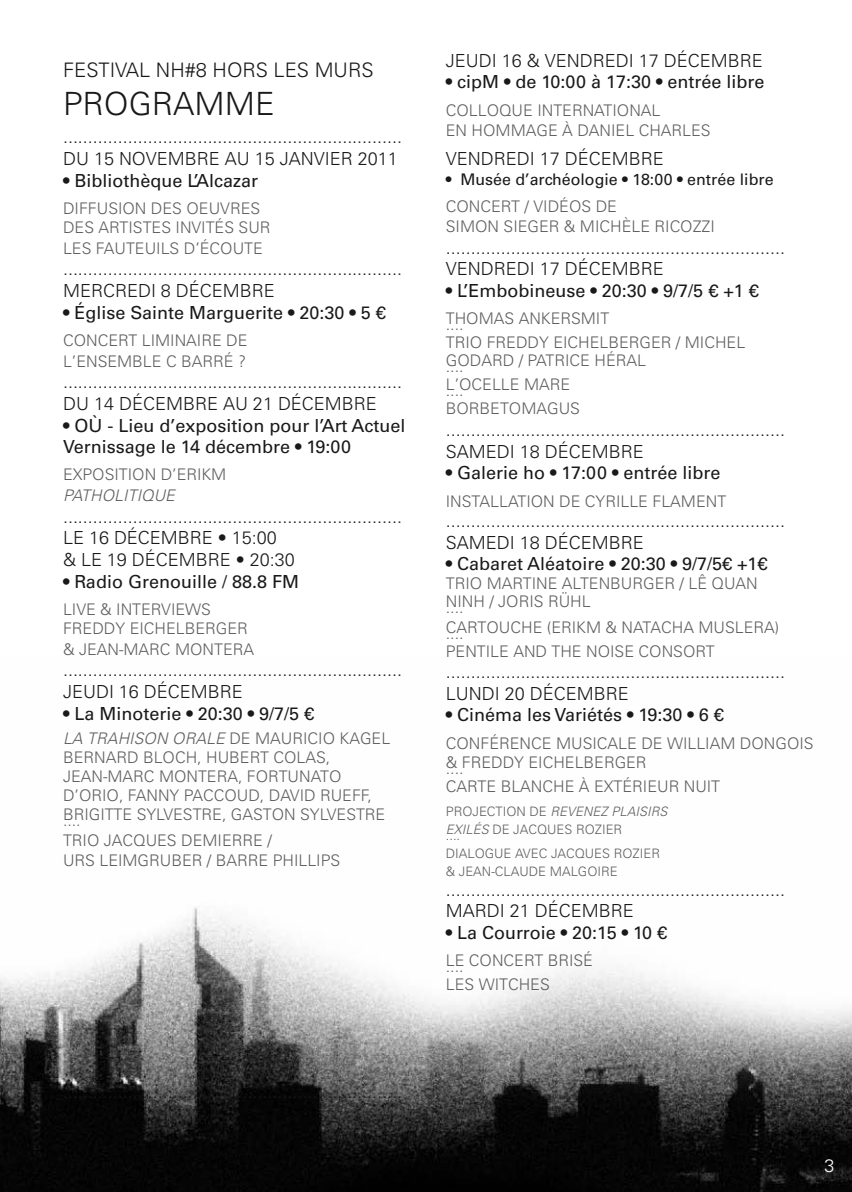
<style>
.page{position:relative;width:852px;height:1192px;background:#fff}
.page>*{position:absolute;margin:0;border:0;box-sizing:border-box;transform-origin:0 0}
.t1{font:300 32px "Univers";color:#191919}
.t2{font:300 20px "Univers";color:#191919}
.t3{font:300 18px/21.6px "Univers";color:#191919}
.t4{font:18px/21.6px "Univers LT Std";color:#191919}
.t5{font:300 18px "Univers";color:#fff}
.t6{font:300 16px/18px "Univers";color:#5e5e5e}
.t7{font:16px "Univers LT Std";color:#191919}
.t8{font:italic 300 16px "Univers";color:#5e5e5e}
.t9{font:300 13px/18px "Univers";color:#5e5e5e}
.s1{font-style:italic}
</style>
<div class="page">
<img style="left:0;top:907px;width:852px;height:285px">
<p class="t2" style="left:63px;top:58px;width:312px">FESTIVAL NH#8 HORS LES MURS</p>
<h1 class="t1" style="left:63px;top:85px;width:213px">PROGRAMME</h1>
<p class="t3" style="left:63px;top:126px;width:341px">....................................................................<br>DU 15 NOVEMBRE AU 15 JANVIER 2011</p>
<p class="t4" style="left:63px;top:170px;width:197px">• Bibliothèque L’Alcazar</p>
<p class="t6" style="left:63px;top:198px;width:209px;line-height:20px">DIFFUSION DES OEUVRES<br>DES ARTISTES INVITÉS SUR<br>LES FAUTEUILS D’ÉCOUTE</p>
<p class="t3" style="left:63px;top:258px;width:341px">....................................................................<br>MERCREDI 8 DÉCEMBRE</p>
<p class="t4" style="left:63px;top:302px;width:324px">• Église Sainte Marguerite • 20:30 • 5 €</p>
<p class="t6" style="left:63px;top:330px;width:186px;line-height:20.6px">CONCERT LIMINAIRE DE<br>L’ENSEMBLE C BARRÉ ?</p>
<p class="t3" style="left:63px;top:371px;width:341px">....................................................................<br>DU 14 DÉCEMBRE AU 21 DÉCEMBRE</p>
<p class="t4" style="left:63px;top:414px;width:344px">• OÙ - Lieu d’exposition pour l’Art Actuel<br>Vernissage le 14 décembre • 19:00</p>
<p class="t6" style="left:63px;top:466px;width:165px">EXPOSITION D’ERIKM</p>
<p class="t8" style="left:63px;top:486px;width:118px">PATHOLITIQUE</p>
<p class="t3" style="left:63px;top:505px;width:341px">....................................................................<br>LE 16 DÉCEMBRE • 15:00<br>&amp; LE 19 DÉCEMBRE • 20:30</p>
<p class="t4" style="left:63px;top:570px;width:238px">• Radio Grenouille / 88.8 FM</p>
<p class="t6" style="left:63px;top:599px;width:193px;line-height:20px">LIVE &amp; INTERVIEWS<br>FREDDY EICHELBERGER &amp; JEAN-MARC MONTERA</p>
<p class="t3" style="left:63px;top:659px;width:341px">....................................................................<br>JEUDI 16 DÉCEMBRE</p>
<p class="t4" style="left:63px;top:702px;width:253px">• La Minoterie • 20:30 • 9/7/5 €</p>
<p class="t6" style="left:63px;top:728px;width:329px;line-height:19.2px"><span class="s1">LA TRAHISON ORALE</span>DE MAURICIO KAGEL BERNARD BLOCH, HUBERT COLAS, JEAN-MARC MONTERA, FORTUNATO D’ORIO, FANNY PACCOUD, DAVID RUEFF, BRIGITTE SYLVESTRE, GASTON SYLVESTRE</p>
<p class="t6" style="left:63px;top:811px;width:279px;line-height:20px">....<br>TRIO JACQUES DEMIERRE /<br>URS LEIMGRUBER / BARRE PHILLIPS</p>
<p class="t3" style="left:446px;top:50px;width:318px">JEUDI 16 &amp; VENDREDI 17 DÉCEMBRE</p>
<p class="t4" style="left:446px;top:71px;width:320px">• cipM • de 10:00 à 17:30 • entrée libre</p>
<p class="t6" style="left:446px;top:100px;width:266px;line-height:20.6px">COLLOQUE INTERNATIONAL<br>EN HOMMAGE À DANIEL CHARLES</p>
<p class="t3" style="left:446px;top:148px;width:219px">VENDREDI 17 DÉCEMBRE</p>
<p class="t7" style="left:446px;top:170px;width:329px">• Musée d’archéologie • 18:00 • entrée libre</p>
<p class="t6" style="left:446px;top:196px;width:271px;line-height:20.6px">CONCERT / VIDÉOS DE<br>SIMON SIEGER &amp; MICHÈLE RICOZZI</p>
<p class="t3" style="left:446px;top:237px;width:341px">....................................................................<br>VENDREDI 17 DÉCEMBRE</p>
<p class="t4" style="left:446px;top:280px;width:314px">• L’Embobineuse • 20:30 • 9/7/5 € +1 €</p>
<p class="t6" style="left:446px;top:310px;width:165px">THOMAS ANKERSMIT</p>
<p class="t6" style="left:446px;top:316px;width:301px">....<br>TRIO FREDDY EICHELBERGER / MICHEL<br>GODARD / PATRICE HÉRAL</p>
<p class="t6" style="left:446px;top:358px;width:126px">....<br>L’OCELLE MARE</p>
<p class="t6" style="left:446px;top:382px;width:136px">....<br>BORBETOMAGUS</p>
<p class="t3" style="left:446px;top:419px;width:341px">....................................................................<br>SAMEDI 18 DÉCEMBRE</p>
<p class="t4" style="left:446px;top:462px;width:276px">• Galerie ho • 17:00 • entrée libre</p>
<p class="t6" style="left:446px;top:492px;width:282px">INSTALLATION DE CYRILLE FLAMENT</p>
<p class="t3" style="left:446px;top:510px;width:341px">....................................................................<br>SAMEDI 18 DÉCEMBRE</p>
<p class="t4" style="left:446px;top:553px;width:323px">• Cabaret Aléatoire • 20:30 • 9/7/5€ +1€</p>
<p class="t6" style="left:446px;top:575px;width:313px">TRIO MARTINE ALTENBURGER / LÊ QUAN<br>NINH / JORIS RÜHL</p>
<p class="t6" style="left:446px;top:598px;width:335px;line-height:19.2px">....<br>CARTOUCHE (ERIKM &amp; NATACHA MUSLERA)</p>
<p class="t6" style="left:446px;top:624px;width:270px">....<br>PENTILE AND THE NOISE CONSORT</p>
<p class="t3" style="left:446px;top:661px;width:341px">....................................................................<br>LUNDI 20 DÉCEMBRE</p>
<p class="t4" style="left:446px;top:704px;width:279px">• Cinéma les Variétés • 19:30 • 6 €</p>
<p class="t6" style="left:446px;top:733px;width:369px;line-height:19.2px">CONFÉRENCE MUSICALE DE WILLIAM DONGOIS &amp; FREDDY EICHELBERGER</p>
<p class="t6" style="left:446px;top:759px;width:276px">....<br>CARTE BLANCHE À EXTÉRIEUR NUIT</p>
<p class="t9" style="left:446px;top:802px;width:226px">P R O J E CT I O N D E <span class="s1">REVENEZ PLAISIRS<br>EXILÉS</span>DE JACQUES ROZIER</p>
<p class="t9" style="left:446px;top:826px;width:216px">....<br>DIALOGUE AVEC JACQUES ROZIER &amp; JEAN-CLAUDE MALGOIRE</p>
<p class="t3" style="left:446px;top:878px;width:341px">....................................................................<br>MARDI 21 DÉCEMBRE</p>
<p class="t4" style="left:446px;top:922px;width:223px">• La Courroie • 20:15 • 10 €</p>
<p class="t6" style="left:446px;top:951px;width:149px">LE CONCERT BRISÉ</p>
<p class="t6" style="left:446px;top:957px;width:105px">....<br>LES WITCHES</p>
<p class="t5" style="left:824px;top:1154px;width:12px">3</p>
</div>
